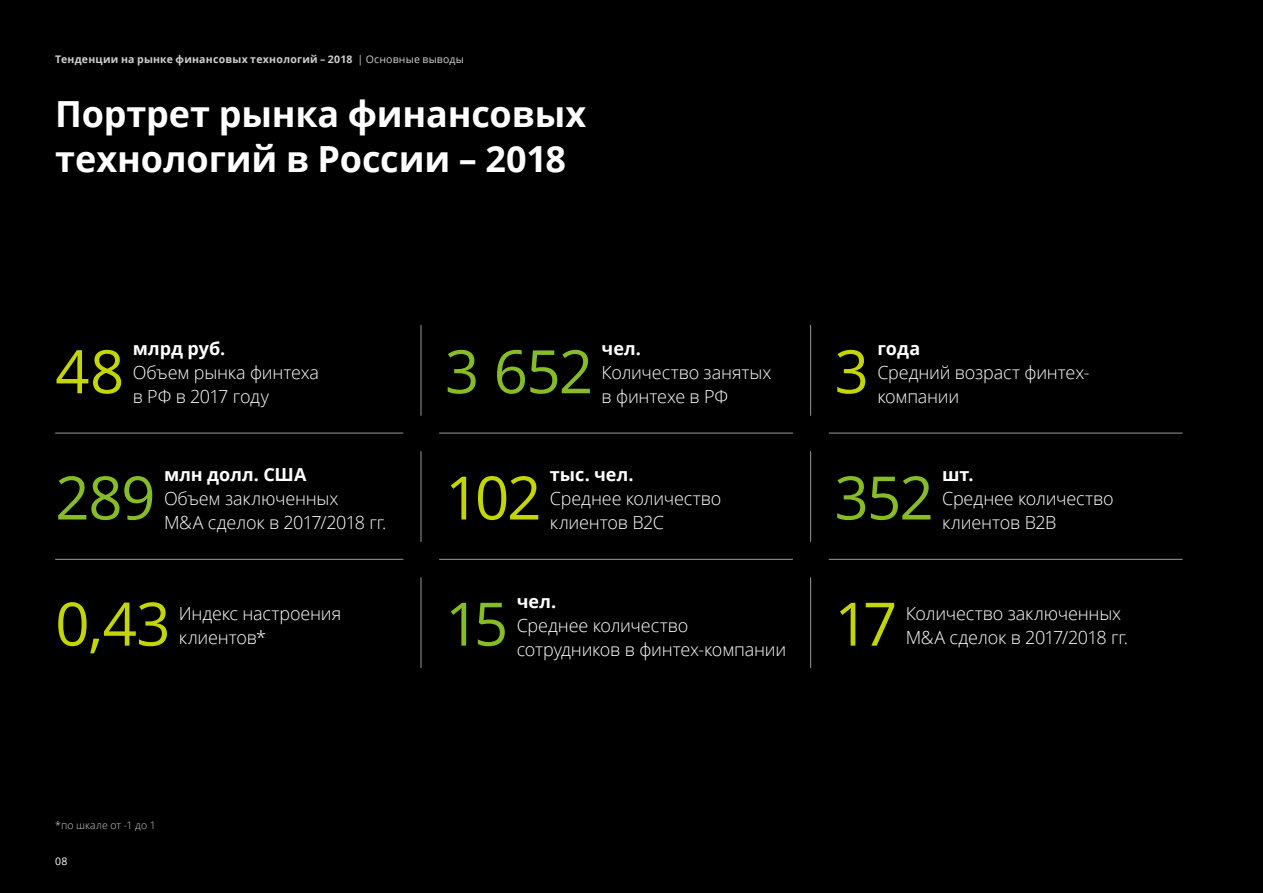
<style>
.page{position:relative;width:1263px;height:893px;background:#000}
.page>*{position:absolute;margin:0;border:0;box-sizing:border-box;transform-origin:0 0}
.t1{font:60px "Open Sans";letter-spacing:-.035em;color:#c4d600}
.t2{font:60px "Open Sans";letter-spacing:-.03em;color:#86bc25}
.t3{font:700 36px/45px "Open Sans";letter-spacing:-.005em;color:#fff}
.t4{font:300 18px/24px "Open Sans";letter-spacing:-.01em;color:#fff}
.t5{font:700 18px "Open Sans";color:#fff}
.t6{font:700 10.5px "Open Sans";letter-spacing:.025em;color:#d0d0ce}
.t7{font:300 10.5px "Open Sans";letter-spacing:.015em;color:#d0d0ce}
.t8{font:10.5px "Open Sans";color:#fff}
.s1{font-weight:400}
</style>
<div class="page">
<hr style="left:421px;top:325px;width:1px;height:90px;background:#97999b">
<hr style="left:421px;top:452px;width:1px;height:90px;background:#97999b">
<hr style="left:421px;top:578px;width:1px;height:90px;background:#97999b">
<hr style="left:810px;top:325px;width:1px;height:90px;background:#97999b">
<hr style="left:810px;top:452px;width:1px;height:90px;background:#97999b">
<hr style="left:810px;top:578px;width:1px;height:90px;background:#97999b">
<hr style="left:56px;top:433px;width:347px;height:1px;background:#97999b">
<hr style="left:56px;top:559px;width:347px;height:1px;background:#97999b">
<hr style="left:439px;top:433px;width:354px;height:1px;background:#97999b">
<hr style="left:439px;top:559px;width:354px;height:1px;background:#97999b">
<hr style="left:829px;top:433px;width:353px;height:1px;background:#97999b">
<hr style="left:829px;top:559px;width:353px;height:1px;background:#97999b">
<p class="t6" style="left:55px;top:52px;width:410px">Тенденции на рынке финансовых технологий – 2018 <span class="s1">| Основные выводы</span></p>
<h2 class="t3" style="left:55px;top:91px;width:532px">Портрет рынка финансовых технологий в России – 2018</h2>
<h1 class="t1" style="left:55px;top:330px;width:71px">48</h1>
<p class="t5" style="left:133px;top:336px;width:94px">млрд руб.</p>
<p class="t4" style="left:133px;top:360px;width:188px">Объем рынка финтеха в РФ в 2017 году</p>
<h1 class="t2" style="left:55px;top:457px;width:102px">289</h1>
<p class="t5" style="left:164px;top:462px;width:144px">млн долл. США</p>
<p class="t4" style="left:164px;top:486px;width:224px">Объем заключенных<br>M&amp;A сделок в 2017/2018 гг.</p>
<h1 class="t2" style="left:445px;top:330px;width:150px">3 652</h1>
<p class="t5" style="left:602px;top:336px;width:41px">чел.</p>
<p class="t4" style="left:602px;top:360px;width:171px">Количество занятых в финтехе в РФ</p>
<h1 class="t1" style="left:445px;top:457px;width:98px">102</h1>
<p class="t5" style="left:550px;top:462px;width:85px">тыс. чел.</p>
<p class="t4" style="left:550px;top:486px;width:173px">Среднее количество клиентов B2C</p>
<h1 class="t1" style="left:834px;top:330px;width:36px">3</h1>
<p class="t5" style="left:877px;top:336px;width:44px">года</p>
<p class="t4" style="left:877px;top:360px;width:214px">Средний возраст финтех&shy;компании</p>
<h1 class="t2" style="left:834px;top:457px;width:101px">352</h1>
<p class="t5" style="left:942px;top:462px;width:33px">шт.</p>
<p class="t4" style="left:942px;top:486px;width:173px">Среднее количество клиентов B2B</p>
<h1 class="t1" style="left:55px;top:583px;width:117px">0,43</h1>
<p class="t4" style="left:179px;top:600px;width:164px">Индекс настроения клиентов*</p>
<p class="t7" style="left:55px;top:818px;width:102px">*по шкале от -1 до 1</p>
<p class="t8" style="left:55px;top:854px;width:14px">08</p>
<h1 class="t2" style="left:445px;top:583px;width:65px">15</h1>
<p class="t5" style="left:517px;top:588px;width:41px">чел.</p>
<p class="t4" style="left:517px;top:612px;width:271px">Среднее количество сотрудников в финтех-компании</p>
<p class="t4" style="left:906px;top:600px;width:224px">Количество заключенных<br>M&amp;A сделок в 2017/2018 гг.</p>
<h1 class="t1" style="left:834px;top:583px;width:64px">17</h1>
</div>
